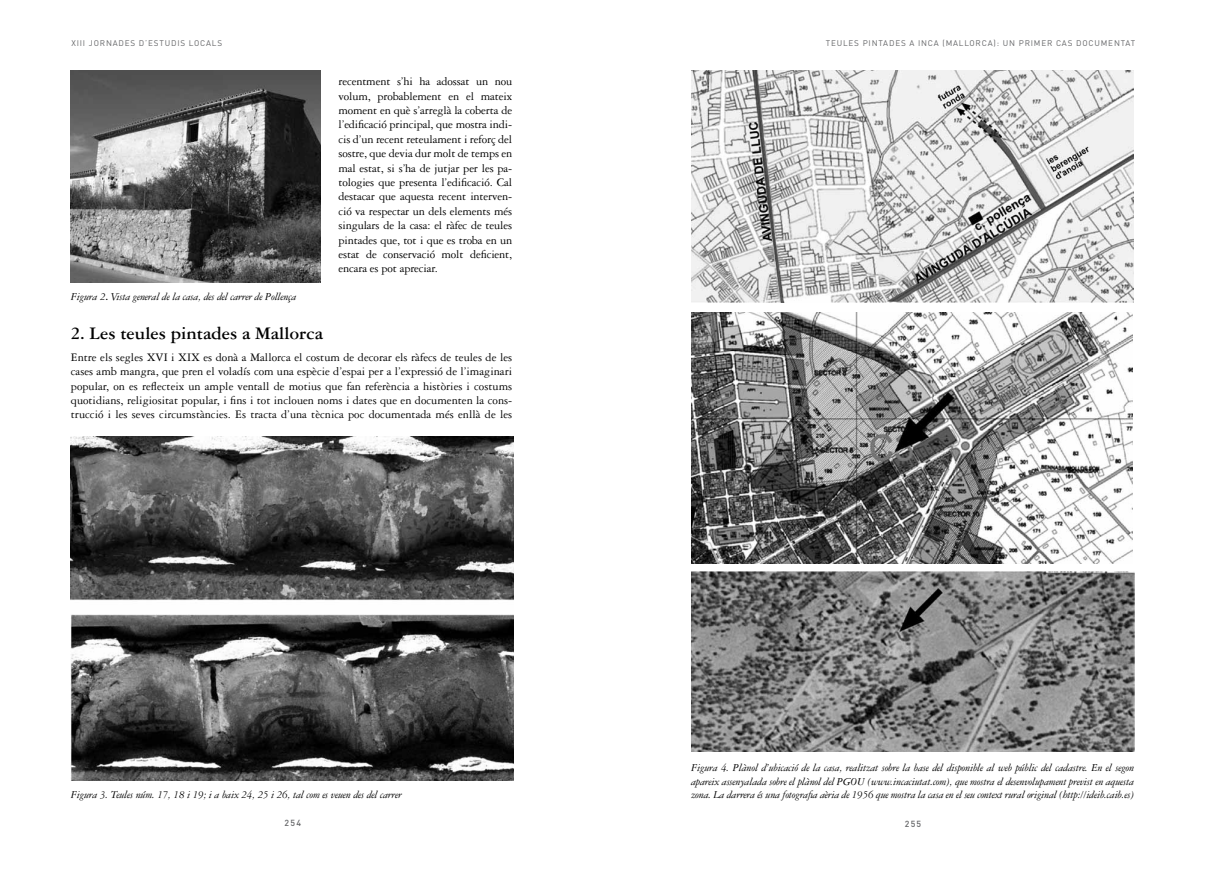
<style>
.page{position:relative;width:1205px;height:869px;background:#fff}
.page>*{position:absolute;margin:0;border:0;box-sizing:border-box;transform-origin:0 0}
.t1{font:700 18.75px "Garamond Three";color:#000}
.t2{font:12.25px/14.4px "Garamond Three";letter-spacing:-.005em;color:#000;text-align:justify}
.t3{font:italic 11.25px/13.5px "Garamond Three";letter-spacing:-.015em;color:#000;text-align:justify}
.t4{font:500 8.75px "DIN";letter-spacing:.14em;color:#636466}
.t5{font:8.12px "DIN";letter-spacing:.1em;color:#636466}
.s1{font-weight:700;font-style:normal}
</style>
<div class="page">
<img style="left:691px;top:71px;width:442px;height:231px">
<img style="left:691px;top:312px;width:441px;height:251px">
<img style="left:691px;top:571px;width:443px;height:179px">
<img style="left:71px;top:71px;width:250px;height:211px">
<img style="left:71px;top:436px;width:443px;height:343px">
<p class="t5" style="left:71px;top:38px;width:152px">XIII JORNADES D’ESTUDIS LOCALS</p>
<p class="t5" style="left:826px;top:38px;width:311px">TEULES PI NTADES A I NCA (MALLORCA): UN PRIM ER CAS DOCUM ENTAT</p>
<p class="t3" style="left:71px;top:289px;width:227px">Figura 2<span class="s1">.</span> Vista general de la casa, des del carrer de Pollença</p>
<p class="t2" style="left:338px;top:74px;width:175px">recentment s’hi ha adossat un nou volum, probablement en el mateix moment en què s’arreglà la coberta de l’edificació principal, que mostra indi&shy;cis d’un recent reteulament i reforç del sostre, que devia dur molt de temps en mal estat, si s’ha de jutjar per les pa&shy;tologies que presenta l’edificació. Cal destacar que aquesta recent interven&shy;ció va respectar un dels elements més singulars de la casa: el ràfec de teules pintades que, tot i que es troba en un estat de conservació molt deficient, encara es pot apreciar.</p>
<h1 class="t1" style="left:71px;top:323px;width:254px">2. Les teules pintades a Mallorca</h1>
<p class="t2" style="left:71px;top:350px;width:443px">Entre els segles XVI i XIX es donà a Mallorca el costum de decorar els ràfecs de teules de les cases amb mangra, que pren el voladís com una espècie d’espai per a l’expressió de l’imaginari popular, on es reflecteix un ample ventall de motius que fan referència a històries i costums quotidians, religiositat popular, i fins i tot inclouen noms i dates que en documenten la cons&shy;trucció i les seves circumstàncies. Es tracta d’una tècnica poc documentada més enllà de les</p>
<p class="t3" style="left:71px;top:787px;width:332px">Figura 3. Teules núm. 17, 18 i 19; i a baix 24, 25 i 26, tal com es veuen des del carrer</p>
<p class="t3" style="left:691px;top:760px;width:444px">Figura 4. Plànol d’ubicació de la casa, realitzat sobre la base del disponible al web públic del cadastre. En el segon apareix assenyalada sobre el plànol del PGOU (www.incaciutat.com), que mostra el desenvolupament previst en aquesta zona. La darrera és una fotografia aèria de 1956 que mostra la casa en el seu context rural original (http://ideib.caib.es)</p>
<p class="t4" style="left:285px;top:816px;width:18px">254</p>
<p class="t4" style="left:905px;top:817px;width:18px">255</p>
</div>
